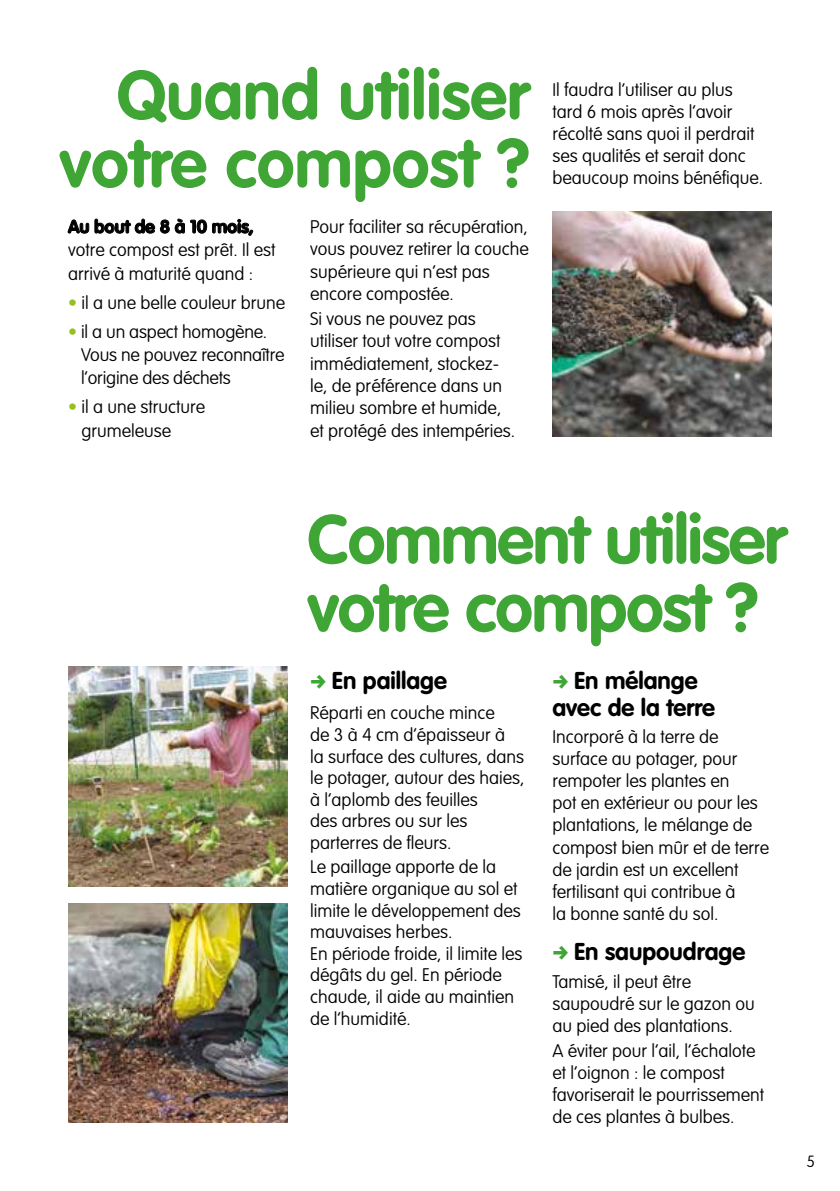
<style>
.page{position:relative;width:840px;height:1191px;background:#fff}
.page>*{position:absolute;margin:0;border:0;box-sizing:border-box;transform-origin:0 0}
.t1{font:700 68px/68px "VAG Rounded";letter-spacing:-.02em;color:#3fa535}
.t2{font:700 68px/68px "VAG Rounded";color:#3fa535;text-align:right}
.t3{font:700 24px/26.4px "VAG Rounded";color:#000;text-align:center}
.t4{font:100 18px/22px "VAG Rounded";color:#000}
.t5{font:700 18px "VAG Rounded";color:#000}
.t6{font:100 16px "VAG Rounded";color:#000}
.s1{color:#95c11f}
</style>
<div class="page">
<img style="left:552px;top:212px;width:219px;height:225px">
<img style="left:68px;top:903px;width:219px;height:220px">
<img style="left:68px;top:667px;width:219px;height:219px">
<svg style="left:68px;top:219px;width:21px;height:14px"></svg>
<svg style="left:95px;top:219px;width:158px;height:17px"></svg>
<h1 class="t2" style="left:60px;top:64px;width:471px">Quand utiliser votre compost ?</h1>
<p class="t5" style="left:68px;top:216px;width:187px">Au bout de 8 à 10 mois,</p>
<p class="t4" style="left:68px;top:239px;width:209px;line-height:23.4px">votre compost est prêt. Il est arrivé à maturité quand :</p>
<p class="t4" style="left:68px;top:292px;width:218px"><span class="s1">•</span> il a une belle couleur brune</p>
<p class="t4" style="left:81px;top:320px;width:205px;line-height:23.4px;text-indent:-13px"><span class="s1">•</span> il a un aspect homogène.<br>Vous ne pouvez reconnaître l’origine des déchets</p>
<p class="t4" style="left:81px;top:396px;width:125px;line-height:23.4px;text-indent:-13px"><span class="s1">•</span> il a une structure grumeleuse</p>
<p class="t4" style="left:310px;top:216px;width:220px">Pour faciliter sa récupération, vous pouvez retirer la couche supérieure qui n’est pas encore compostée.</p>
<p class="t4" style="left:310px;top:308px;width:206px">Si vous ne pouvez pas utiliser tout votre compost immédiatement, stockez&shy;le, de préférence dans un milieu sombre et humide, et protégé des intempéries.</p>
<p class="t4" style="left:552px;top:79px;width:212px">Il faudra l’utiliser au plus tard 6 mois après l’avoir récolté sans quoi il perdrait ses qualités et serait donc beaucoup moins bénéfique.</p>
<h1 class="t1" style="left:307px;top:508px;width:480px">Comment utiliser votre compost ?</h1>
<h2 class="t3" style="left:332px;top:668px;width:116px">En paillage</h2>
<p class="t4" style="left:310px;top:703px;width:215px">Réparti en couche mince<br>de 3 à 4 cm d’épaisseur à<br>la surface des cultures, dans le potager, autour des haies, à l’aplomb des feuilles<br>des arbres ou sur les parterres de fleurs.</p>
<p class="t4" style="left:310px;top:857px;width:213px">Le paillage apporte de la matière organique au sol et limite le développement des mauvaises herbes.<br>En période froide, il limite les dégâts du gel. En période chaude, il aide au maintien de l’humidité.</p>
<h2 class="t3" style="left:552px;top:668px;width:164px">En mélange avec de la terre</h2>
<p class="t4" style="left:552px;top:726px;width:218px">Incorporé à la terre de surface au potager, pour rempoter les plantes en<br>pot en extérieur ou pour les plantations, le mélange de compost bien mûr et de terre de jardin est un excellent fertilisant qui contribue à<br>la bonne santé du sol.</p>
<h2 class="t3" style="left:574px;top:939px;width:172px">En saupoudrage</h2>
<p class="t4" style="left:552px;top:971px;width:204px">Tamisé, il peut être saupoudré sur le gazon ou au pied des plantations.</p>
<p class="t4" style="left:552px;top:1040px;width:213px">A éviter pour l’ail, l’échalote et l’oignon : le compost favoriserait le pourrissement de ces plantes à bulbes.</p>
<p class="t6" style="left:805px;top:1152px;width:10px">5</p>
</div>
